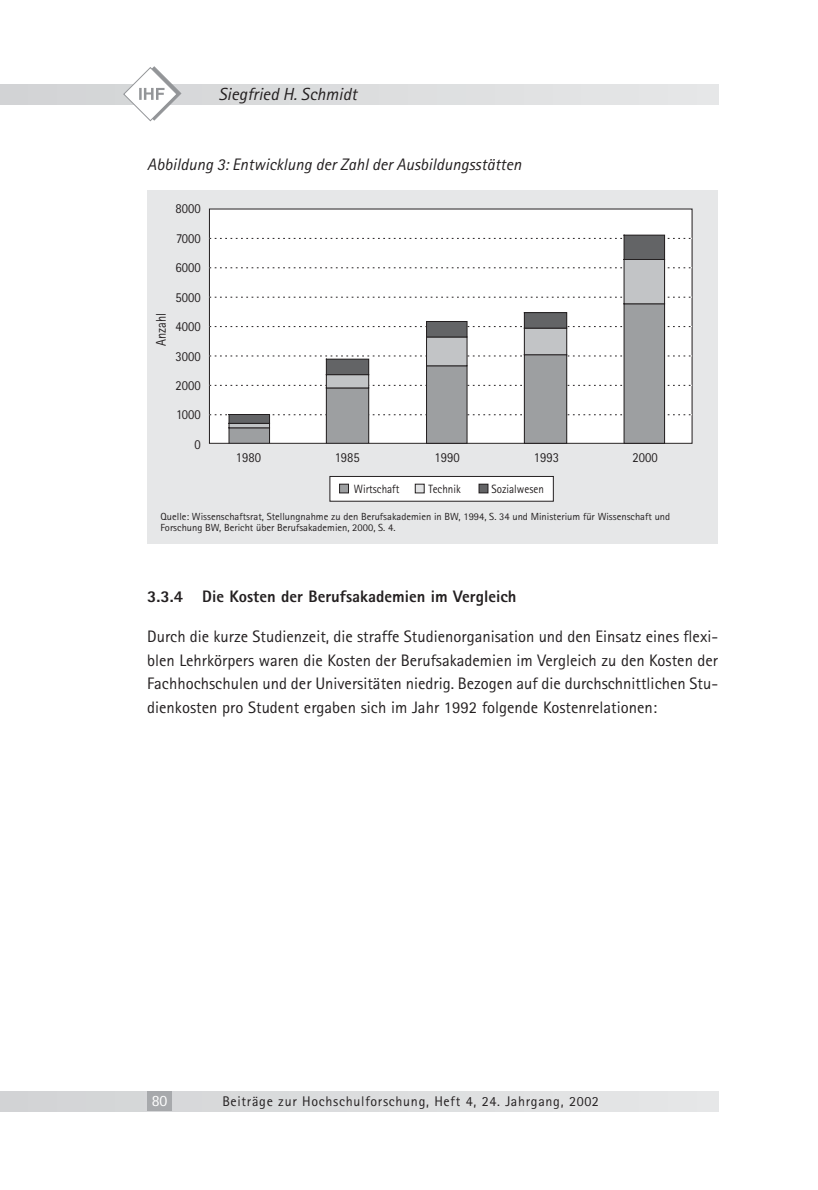
<style>
.page{position:relative;width:818px;height:1190px;background:#fff}
.page>*{position:absolute;margin:0;border:0;box-sizing:border-box;transform-origin:0 0}
.t1{font:italic 17.5px "Rotis Sans Serif";color:#231f20}
.t2{font:16.62px/23.6px "Rotis Sans Serif";color:#231f20;text-align:justify}
.t3{font:italic 16.62px "Rotis Sans Serif";color:#231f20}
.t4{font:800 16.62px "Rotis Sans Serif";color:#231f20}
.t5{font:15.75px "Rotis Sans Serif";color:#fff}
.t6{font:14px "Rotis Sans Serif";letter-spacing:.05em;color:#231f20}
.t7{font:14px "Rotis Sans Serif";letter-spacing:.05em;color:#231f20;scale:.88 1}
.t8{font:13.65px/29.4px "Rotis Sans Serif";color:#231f20;text-align:right;scale:.92 1}
.t9{font:12.08px "Rotis Sans Serif";color:#231f20;scale:.92 1}
.t10{font:10.33px/11.2px "Rotis Sans Serif";color:#231f20}
</style>
<div class="page">
<div style="left:0;top:1091px;width:718px;height:20px;background:#dcddde"></div>
<div style="left:0;top:84px;width:718px;height:20px;background:#dddedf"></div>
<div style="left:147px;top:1091px;width:25px;height:20px;background:#a7a9ac"></div>
<svg style="left:123px;top:66px;width:58px;height:56px"></svg>
<div style="left:147px;top:190px;width:571px;height:354px;background:#e6e7e8"></div>
<div style="left:209px;top:209px;width:482px;height:234px;background:#fff"></div>
<div style="left:209px;top:209px;width:483px;height:235px;border:1px solid #231f20"></div>
<svg style="left:209px;top:297px;width:482px;height:1px"></svg>
<svg style="left:209px;top:326px;width:482px;height:1px"></svg>
<svg style="left:209px;top:356px;width:482px;height:1px"></svg>
<svg style="left:209px;top:385px;width:482px;height:1px"></svg>
<svg style="left:209px;top:414px;width:482px;height:1px"></svg>
<svg style="left:209px;top:267px;width:482px;height:1px"></svg>
<svg style="left:209px;top:238px;width:482px;height:1px"></svg>
<div style="left:330px;top:476px;width:223px;height:25px;background:#fff"></div>
<div style="left:329px;top:476px;width:224px;height:26px;border:1px solid #231f20"></div>
<div style="left:479px;top:484px;width:9px;height:9px;background:#636466"></div>
<div style="left:478px;top:484px;width:10px;height:9px;border:1px solid #231f20"></div>
<div style="left:415px;top:484px;width:9px;height:9px;background:#e2e3e4"></div>
<div style="left:414px;top:484px;width:10px;height:9px;border:1px solid #231f20"></div>
<div style="left:339px;top:484px;width:9px;height:9px;background:#9d9fa1"></div>
<div style="left:339px;top:484px;width:10px;height:9px;border:1px solid #231f20"></div>
<div style="left:229px;top:428px;width:40px;height:15px;background:#9d9fa1"></div>
<div style="left:228px;top:427px;width:42px;height:17px;border:1px solid #231f20"></div>
<div style="left:326px;top:388px;width:42px;height:55px;background:#9d9fa1"></div>
<div style="left:326px;top:387px;width:43px;height:57px;border:1px solid #231f20"></div>
<div style="left:426px;top:366px;width:41px;height:77px;background:#9d9fa1"></div>
<div style="left:426px;top:365px;width:41px;height:79px;border:1px solid #231f20"></div>
<div style="left:524px;top:355px;width:42px;height:88px;background:#9d9fa1"></div>
<div style="left:523px;top:354px;width:44px;height:90px;border:1px solid #231f20"></div>
<div style="left:623px;top:304px;width:41px;height:139px;background:#9d9fa1"></div>
<div style="left:623px;top:303px;width:41px;height:141px;border:1px solid #231f20"></div>
<svg style="left:228px;top:259px;width:437px;height:170px"></svg>
<div style="left:229px;top:414px;width:40px;height:9px;background:#636466"></div>
<div style="left:228px;top:414px;width:42px;height:10px;border:1px solid #231f20"></div>
<div style="left:326px;top:359px;width:42px;height:16px;background:#636466"></div>
<div style="left:326px;top:359px;width:43px;height:16px;border:1px solid #231f20"></div>
<div style="left:426px;top:321px;width:41px;height:16px;background:#636466"></div>
<div style="left:426px;top:321px;width:41px;height:16px;border:1px solid #231f20"></div>
<div style="left:524px;top:313px;width:42px;height:15px;background:#636466"></div>
<div style="left:523px;top:312px;width:44px;height:17px;border:1px solid #231f20"></div>
<div style="left:623px;top:235px;width:41px;height:24px;background:#636466"></div>
<div style="left:623px;top:235px;width:41px;height:25px;border:1px solid #231f20"></div>
<p class="t1" style="left:218px;top:88px;width:140px">Siegfried H. Schmidt</p>
<p class="t3" style="left:147px;top:159px;width:375px">Abbildung 3: Entwicklung der Zahl der Ausbildungsstätten</p>
<p class="t7" style="left:156px;top:346px;width:39px;rotate:-90deg">Anzahl</p>
<p class="t8" style="left:175px;top:196px;width:29px">8000<br>7000<br>6000<br>5000<br>4000<br>3000<br>2000<br>1000<br>0</p>
<p class="t8" style="left:236px;top:444px;width:29px">1980</p>
<p class="t8" style="left:334px;top:444px;width:29px">1985</p>
<p class="t8" style="left:434px;top:444px;width:29px">1990</p>
<p class="t8" style="left:533px;top:444px;width:29px">1993</p>
<p class="t8" style="left:632px;top:444px;width:29px">2000</p>
<p class="t9" style="left:354px;top:484px;width:51px">Wirtschaft</p>
<p class="t9" style="left:428px;top:484px;width:37px">Technik</p>
<p class="t9" style="left:491px;top:484px;width:59px">Sozialwesen</p>
<p class="t10" style="left:160px;top:512px;width:511px">Quelle: Wissenschaftsrat, Stellungnahme zu den Berufsakademien in BW, 1994, S. 34 und Ministerium für Wissenschaft und<br>Forschung BW, Bericht über Berufsakademien, 2000, S. 4.</p>
<p class="t4" style="left:147px;top:591px;width:370px">3.3.4 Die Kosten der Berufsakademien im Vergleich</p>
<p class="t2" style="left:147px;top:626px;width:572px">Durch die kurze Studienzeit, die straffe Studienorganisation und den Einsatz eines flexi&shy;blen Lehrkörpers waren die Kosten der Berufsakademien im Vergleich zu den Kosten der Fachhochschulen und der Universitäten niedrig. Bezogen auf die durchschnittlichen Stu&shy;dienkosten pro Student ergaben sich im Jahr 1992 folgende Kostenrelationen:</p>
<p class="t5" style="left:152px;top:1095px;width:17px">80</p>
<p class="t6" style="left:222px;top:1096px;width:378px">Beiträge zur Hochschulforschung, Heft 4, 24. Jahrgang, 2002</p>
</div>
